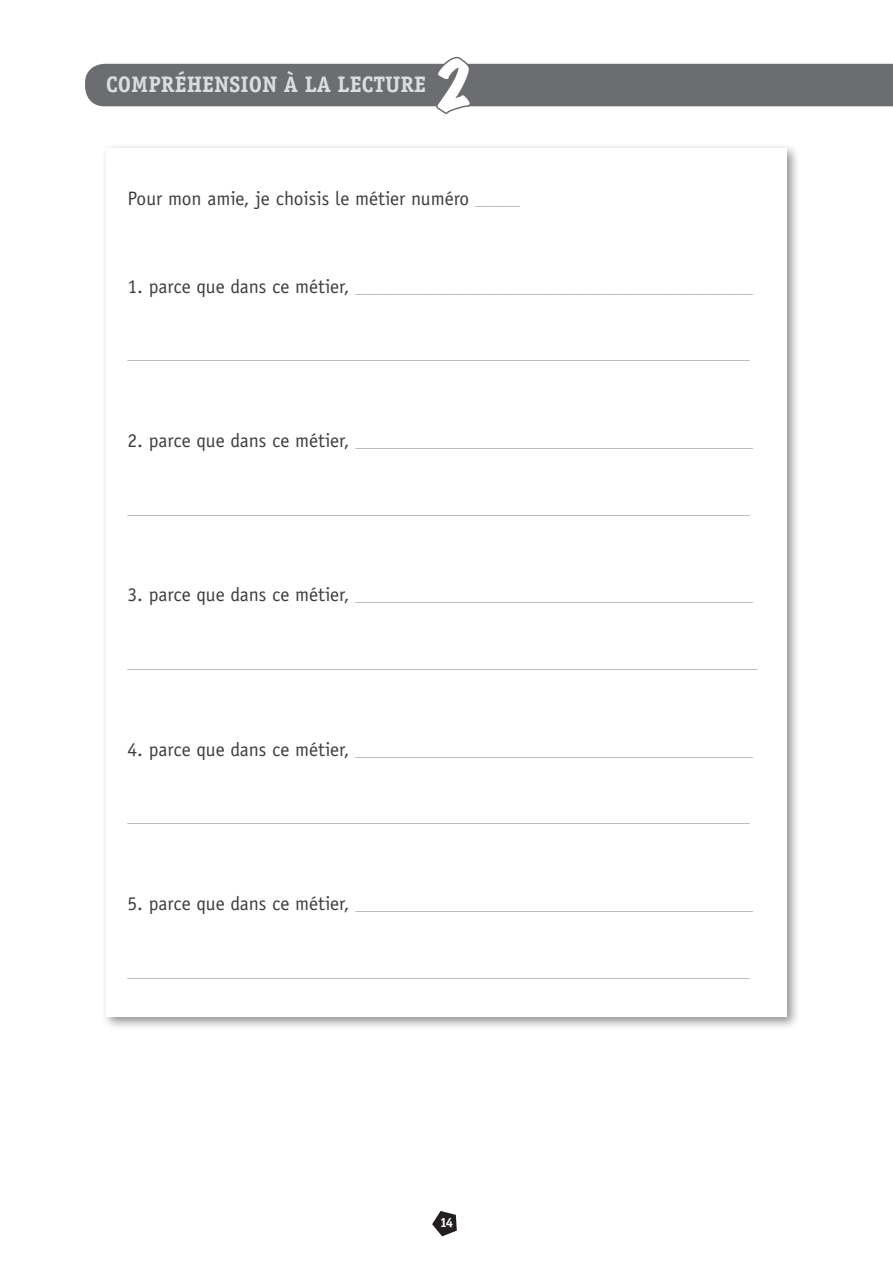
<style>
.page{position:relative;width:893px;height:1263px;background:#fff}
.page>*{position:absolute;margin:0;border:0;box-sizing:border-box;transform-origin:0 0}
.t1{font:expanded 60px "Marker Felt";color:#fff}
.t2{font:700 22.5px "Officina Serif";color:#dcdddf}
.t3{font:19.5px "Officina Sans";color:#3e3e3f}
.t4{font:15px "Officina Sans";color:#a8a9ad}
.t5{font:700 13.5px "Officina Serif";color:#fff}
.s1{font-size:15px;color:#a8a9ad}
.s2{font-size:19.5px;color:#3e3e3f}
</style>
<div class="page">
<svg style="left:432px;top:1211px;width:25px;height:25px"></svg>
<svg style="left:85px;top:56px;width:808px;height:58px"></svg>
<div style="left:101px;top:142px;width:699px;height:888px;background:#231f20;opacity:.5"></div>
<div style="left:106px;top:148px;width:681px;height:868px;background:#fff"></div>
<h2 class="t2" style="left:106px;top:71px;width:95px">COMPRÉHENSION</h2>
<h2 class="t2" style="left:284px;top:71px;width:116px">À LALECTURE</h2>
<h1 class="t1" style="left:434px;top:39px;width:40px">2</h1>
<h3 class="t3" style="left:128px;top:187px;width:394px">Pour mon amie, je choisis le métier numéro <span class="s1">______</span></h3>
<p class="t4" style="left:128px;top:279px;width:627px"><span class="s2">1. parce que dans ce métier,</span> _____________________________________________________</p>
<p class="t4" style="left:128px;top:345px;width:624px">___________________________________________________________________________________</p>
<p class="t4" style="left:128px;top:433px;width:627px"><span class="s2">2. parce que dans ce métier,</span> _____________________________________________________</p>
<p class="t4" style="left:128px;top:500px;width:624px">___________________________________________________________________________________</p>
<p class="t4" style="left:128px;top:587px;width:627px"><span class="s2">3. parce que dans ce métier,</span> _____________________________________________________</p>
<p class="t4" style="left:128px;top:654px;width:631px">____________________________________________________________________________________</p>
<p class="t4" style="left:128px;top:742px;width:627px"><span class="s2">4. parce que dans ce métier,</span> _____________________________________________________</p>
<p class="t4" style="left:128px;top:808px;width:624px">___________________________________________________________________________________</p>
<p class="t4" style="left:128px;top:896px;width:627px"><span class="s2">5. parce que dans ce métier,</span> _____________________________________________________</p>
<p class="t4" style="left:128px;top:963px;width:624px">___________________________________________________________________________________</p>
<p class="t5" style="left:440px;top:1214px;width:15px">14</p>
</div>
